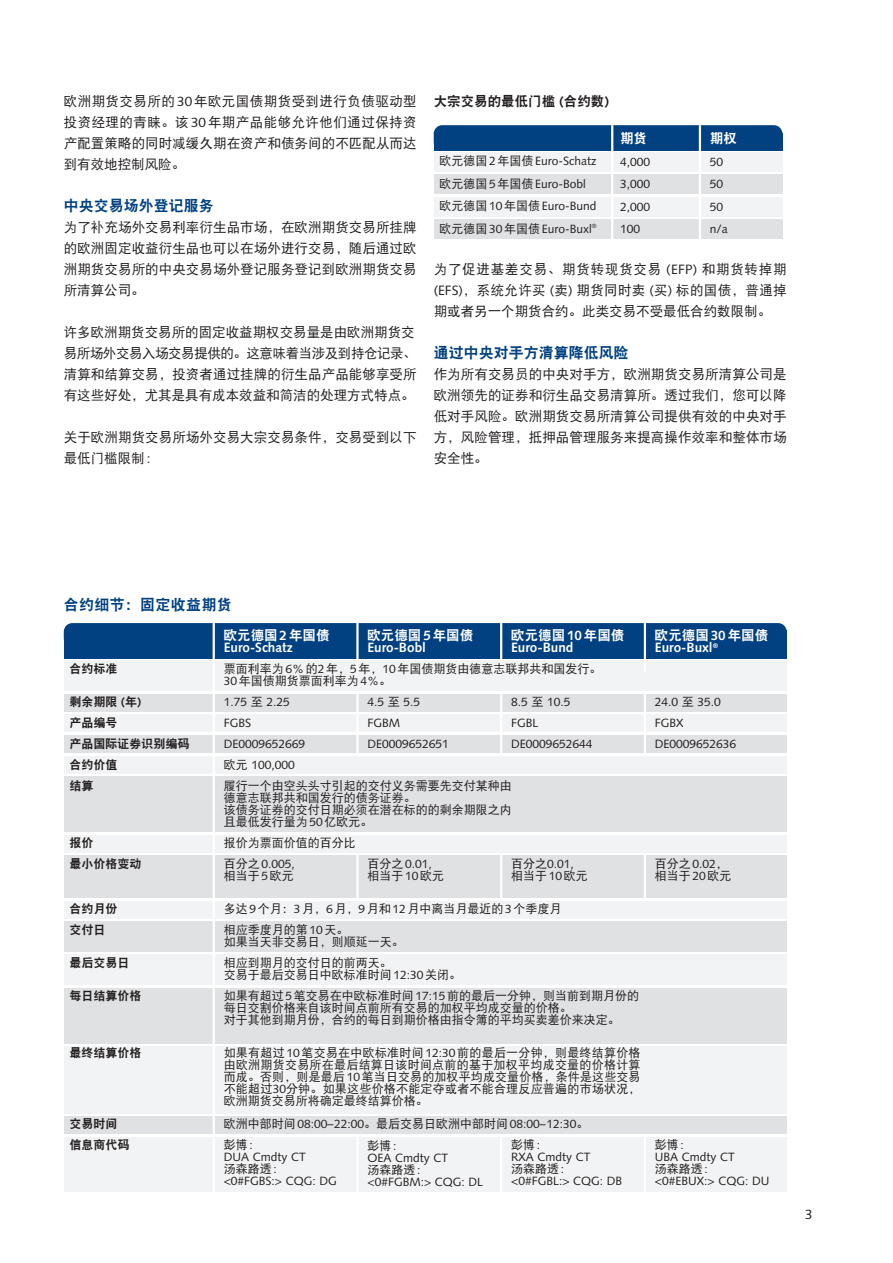
<style>
.page{position:relative;width:893px;height:1263px;background:#fff}
.page>*{position:absolute;margin:0;border:0;box-sizing:border-box;transform-origin:0 0}
.t1{font:15px "DFP Hei W9";color:#014081}
.t2{font:15px "DFP Hei W9";letter-spacing:.02em;color:#014081}
.t3{font:13.5px/21px "DFP Hei W5";letter-spacing:.005em;color:#231f20;text-align:justify}
.t4{font:700 13.5px "Syntax";color:#fff}
.t5{font:13.5px "DFP Hei W9";color:#fff}
.t6{font:13.5px "DFP Hei W9";color:#231f20}
.t7{font:13.5px "Syntax";color:#231f20}
.t8{font:12px/12px "DFP Hei W5";color:#231f20}
.t9{font:12px/22.5px "Syntax";color:#231f20}
.t10{font:12px/21px "DFP Hei W9";color:#231f20}
.s1{font-family:"Syntax"}
.s2{font-family:"Syntax";font-weight:700}
.s3{font-family:"DFP Hei W5"}
</style>
<div class="page">
<div style="left:64px;top:623px;width:723px;height:24px;background:#014081;border-radius:9px"></div>
<div style="left:64px;top:631px;width:723px;height:28px;background:#014081"></div>
<div style="left:64px;top:660px;width:723px;height:31px;background:#f2f3f4"></div>
<div style="left:64px;top:693px;width:723px;height:18px;background:#e0e1e3"></div>
<div style="left:64px;top:714px;width:723px;height:18px;background:#f2f3f4"></div>
<div style="left:64px;top:735px;width:723px;height:18px;background:#e0e1e3"></div>
<div style="left:64px;top:756px;width:723px;height:18px;background:#f2f3f4"></div>
<div style="left:64px;top:776px;width:723px;height:56px;background:#e0e1e3"></div>
<div style="left:64px;top:834px;width:723px;height:18px;background:#f2f3f4"></div>
<div style="left:64px;top:855px;width:723px;height:43px;background:#e0e1e3"></div>
<div style="left:64px;top:901px;width:723px;height:18px;background:#f2f3f4"></div>
<div style="left:64px;top:955px;width:723px;height:30px;background:#f2f3f4"></div>
<div style="left:64px;top:1046px;width:723px;height:68px;background:#f2f3f4"></div>
<div style="left:64px;top:1116px;width:723px;height:18px;background:#e0e1e3"></div>
<div style="left:64px;top:1137px;width:723px;height:55px;background:#f2f3f4"></div>
<div style="left:64px;top:921px;width:723px;height:31px;background:#e0e1e3"></div>
<div style="left:64px;top:988px;width:723px;height:55px;background:#e0e1e3"></div>
<hr style="left:213px;top:622px;width:2px;height:577px;background:#fff">
<hr style="left:356px;top:622px;width:3px;height:50px;background:#fff">
<hr style="left:500px;top:622px;width:2px;height:50px;background:#fff">
<hr style="left:644px;top:622px;width:2px;height:50px;background:#fff">
<hr style="left:356px;top:692px;width:3px;height:63px;background:#fff">
<hr style="left:500px;top:692px;width:2px;height:63px;background:#fff">
<hr style="left:644px;top:692px;width:2px;height:63px;background:#fff">
<hr style="left:356px;top:853px;width:3px;height:45px;background:#fff">
<hr style="left:500px;top:853px;width:2px;height:45px;background:#fff">
<hr style="left:644px;top:853px;width:2px;height:45px;background:#fff">
<hr style="left:356px;top:1135px;width:3px;height:60px;background:#fff">
<hr style="left:500px;top:1135px;width:2px;height:62px;background:#fff">
<hr style="left:644px;top:1135px;width:2px;height:61px;background:#fff">
<div style="left:434px;top:125px;width:348px;height:26px;background:#014081;border-radius:9px"></div>
<div style="left:434px;top:134px;width:348px;height:17px;background:#014081"></div>
<div style="left:434px;top:152px;width:348px;height:20px;background:#f2f3f4"></div>
<div style="left:434px;top:175px;width:348px;height:19px;background:#e0e1e3"></div>
<div style="left:434px;top:197px;width:348px;height:20px;background:#f2f3f4"></div>
<div style="left:434px;top:220px;width:348px;height:19px;background:#e0e1e3"></div>
<hr style="left:699px;top:125px;width:2px;height:117px;background:#fff">
<hr style="left:611px;top:125px;width:2px;height:119px;background:#fff">
<p class="t3" style="left:64px;top:90px;width:354px">欧洲期货交易所的 <span class="s1">30</span>年欧元国债期货受到进行负债驱动型投资经理的青睐。该 <span class="s1">30</span>年期产品能够允许他们通过保持资产配置策略的同时减缓久期在资产和债务间的不匹配从而达到有效地控制风险。</p>
<p class="t1" style="left:64px;top:197px;width:152px">中央交易场外登记服务</p>
<p class="t3" style="left:64px;top:216px;width:354px">为了补充场外交易利率衍生品市场，在欧洲期货交易所挂牌的欧洲固定收益衍生品也可以在场外进行交易，随后通过欧洲期货交易所的中央交易场外登记服务登记到欧洲期货交易所清算公司。</p>
<p class="t3" style="left:64px;top:321px;width:354px;text-align:left">许多欧洲期货交易所的固定收益期权交易量是由欧洲期货交易所场外交易入场交易提供的。这意味着当涉及到持仓记录、清算和结算交易，投资者通过挂牌的衍生品产品能够享受所有这些好处，尤其是具有成本效益和简洁的处理方式特点。</p>
<p class="t3" style="left:64px;top:426px;width:354px">关于欧洲期货交易所场外交易大宗交易条件，交易受到以下最低门槛限制<span class="s1">:</span></p>
<p class="t6" style="left:434px;top:94px;width:177px">大宗交易的最低门槛 <span class="s2">(</span>合约数<span class="s2">)</span></p>
<p class="t9" style="left:439px;top:151px;width:159px"><span class="s3">欧元德国</span>2<span class="s3">年国债</span>Euro-Schatz<span class="s3">欧元德国</span>5<span class="s3">年国债</span>Euro-Bobl<span class="s3">欧元德国</span>10<span class="s3">年国债</span>Euro-Bund<span class="s3">欧元德国</span>30<span class="s3">年国债</span>Euro-Buxl<sup>®</sup></p>
<p class="t5" style="left:620px;top:131px;width:28px">期货</p>
<p class="t9" style="left:620px;top:151px;width:32px;text-align:justify">4,000<br>3,000<br>2,000<br>100</p>
<p class="t5" style="left:710px;top:131px;width:28px">期权</p>
<p class="t9" style="left:710px;top:151px;width:19px">50<br>50<br>50 n/a</p>
<p class="t3" style="left:434px;top:258px;width:354px">为了促进基差交易、期货转现货交易 <span class="s1">(EFP)</span> 和期货转掉期<span class="s1">(EFS)</span>，系统允许买 <span class="s1">(</span>卖<span class="s1">)</span> 期货同时卖 <span class="s1">(</span>买<span class="s1">)</span> 标的国债，普通掉期或者另一个期货合约。此类交易不受最低合约数限制。</p>
<p class="t1" style="left:434px;top:344px;width:196px">通过中央对手方清算降低风险</p>
<p class="t3" style="left:434px;top:363px;width:354px">作为所有交易员的中央对手方，欧洲期货交易所清算公司是欧洲领先的证券和衍生品交易清算所。透过我们，您可以降低对手风险。欧洲期货交易所清算公司提供有效的中央对手方，风险管理，抵押品管理服务来提高操作效率和整体市场安全性。</p>
<p class="t2" style="left:64px;top:596px;width:169px">合约细节：固定收益期货</p>
<p class="t10" style="left:70px;top:658px;width:49px">合约标准</p>
<p class="t10" style="left:70px;top:691px;width:121px">剩余期限 <span class="s2">(</span>年<span class="s2">)<br></span>产品编号<br>产品国际证券识别编码合约价值<br>结算</p>
<p class="t10" style="left:70px;top:832px;width:73px">报价<br>最小价格变动</p>
<p class="t10" style="left:70px;top:898px;width:49px">合约月份交付日</p>
<p class="t10" style="left:70px;top:952px;width:61px">最后交易日</p>
<p class="t10" style="left:70px;top:985px;width:73px">每日结算价格</p>
<p class="t10" style="left:70px;top:1042px;width:73px">最终结算价格</p>
<p class="t10" style="left:70px;top:1113px;width:61px">交易时间信息商代码</p>
<p class="t5" style="left:224px;top:628px;width:107px">欧元德国<span class="s2">2</span>年国债</p>
<p class="t4" style="left:224px;top:642px;width:70px">Euro-Schatz</p>
<p class="t8" style="left:224px;top:663px;width:379px">票面利率为<span class="s1">6%</span>的<span class="s1">2</span>年，<span class="s1">5</span>年，<span class="s1">10</span>年国债期货由德意志联邦共和国发行。<br><span class="s1">30</span>年国债期货票面利率为<span class="s1">4%</span>。</p>
<p class="t9" style="left:224px;top:692px;width:83px;line-height:21px">1.75 <span class="s3">至</span> 2.25<br>FGBS<br>DE0009652669<span class="s3">欧元</span> 100,000</p>
<p class="t8" style="left:224px;top:780px;width:289px">履行一个由空头头寸引起的交付义务需要先交付某种由德意志联邦共和国发行的债务证券。<br>该债务证券的交付日期必须在潜在标的的剩余期限之内且最低发行量为<span class="s1">50</span>亿欧元。</p>
<p class="t8" style="left:224px;top:837px;width:133px">报价为票面价值的百分比</p>
<p class="t9" style="left:224px;top:854px;width:73px"><span class="s3">百分之</span>0.005,</p>
<p class="t8" style="left:224px;top:870px;width:72px">相当于<span class="s1">5</span>欧元</p>
<p class="t8" style="left:224px;top:898px;width:339px;line-height:21px">多达<span class="s1">9</span>个月：<span class="s1">3</span>月，<span class="s1">6</span>月，<span class="s1">9</span>月和<span class="s1">12</span>月中离当月最近的<span class="s1">3</span>个季度月相应季度月的第<span class="s1">10</span>天。</p>
<p class="t8" style="left:224px;top:931px;width:181px;line-height:21px">如果当天非交易日，则顺延一天。相应到期月的交付日的前两天。</p>
<p class="t8" style="left:224px;top:964px;width:417px;line-height:21px">交易于最后交易日中欧标准时间<span class="s1">12:30</span>关闭。<br>如果有超过<span class="s1">5</span>笔交易在中欧标准时间<span class="s1">17:15</span>前的最后一分钟，则当前到期月份的</p>
<p class="t8" style="left:224px;top:1002px;width:397px">每日交割价格来自该时间点前所有交易的加权平均成交量的价格。<br>对于其他到期月份，合约的每日到期价格由指令簿的平均买卖差价来决定。</p>
<p class="t8" style="left:224px;top:1047px;width:418px;text-align:justify">如果有超过<span class="s1">10</span>笔交易在中欧标准时间<span class="s1">12:30</span>前的最后一分钟，则最终结算价格由欧洲期货交易所在最后结算日该时间点前的基于加权平均成交量的价格计算而成。否则，则是最后<span class="s1">10</span>笔当日交易的加权平均成交量价格，条件是这些交易不能超过<span class="s1">30</span>分钟。如果这些价格不能定夺或者不能合理反应普遍的市场状况，欧洲期货交易所将确定最终结算价格。</p>
<p class="t9" style="left:224px;top:1113px;width:366px"><span class="s3">欧洲中部时间</span>08:00–22:00<span class="s3">。最后交易日欧洲中部时间</span>08:00–12:30<span class="s3">。</span></p>
<p class="t8" style="left:224px;top:1138px;width:31px">彭博<span class="s1">:</span></p>
<p class="t9" style="left:224px;top:1146px;width:84px">DUA Cmdty CT</p>
<p class="t8" style="left:224px;top:1162px;width:55px">汤森路透<span class="s1">:</span></p>
<p class="t9" style="left:224px;top:1170px;width:115px">&lt;0#FGBS:&gt; CQG: DG</p>
<p class="t5" style="left:367px;top:628px;width:107px">欧元德国<span class="s2">5</span>年国债</p>
<p class="t4" style="left:367px;top:642px;width:60px">Euro-Bobl</p>
<p class="t5" style="left:511px;top:628px;width:115px">欧元德国<span class="s2">10</span>年国债</p>
<p class="t4" style="left:511px;top:642px;width:64px">Euro-Bund</p>
<p class="t9" style="left:367px;top:692px;width:83px;line-height:21px">4.5 <span class="s3">至</span> 5.5<br>FGBM<br>DE0009652651</p>
<p class="t9" style="left:511px;top:692px;width:83px;line-height:21px">8.5 <span class="s3">至</span> 10.5<br>FGBL<br>DE0009652644</p>
<p class="t9" style="left:367px;top:854px;width:66px"><span class="s3">百分之</span>0.01,</p>
<p class="t8" style="left:367px;top:870px;width:78px">相当于<span class="s1">10</span>欧元</p>
<p class="t9" style="left:511px;top:854px;width:64px"><span class="s3">百分之</span>0.01,</p>
<p class="t8" style="left:511px;top:870px;width:78px">相当于<span class="s1">10</span>欧元</p>
<p class="t8" style="left:511px;top:1138px;width:31px">彭博<span class="s1">:</span></p>
<p class="t9" style="left:511px;top:1146px;width:81px">RXA Cmdty CT</p>
<p class="t8" style="left:511px;top:1162px;width:55px">汤森路透<span class="s1">:</span></p>
<p class="t9" style="left:511px;top:1170px;width:113px">&lt;0#FGBL:&gt; CQG: DB</p>
<p class="t8" style="left:367px;top:1140px;width:31px">彭博<span class="s1">:</span></p>
<p class="t9" style="left:367px;top:1148px;width:82px">OEA Cmdty CT</p>
<p class="t8" style="left:367px;top:1164px;width:55px">汤森路透<span class="s1">:</span></p>
<p class="t9" style="left:367px;top:1172px;width:117px">&lt;0#FGBM:&gt; CQG: DL</p>
<p class="t5" style="left:655px;top:628px;width:115px">欧元德国<span class="s2">30</span>年国债</p>
<p class="t4" style="left:655px;top:642px;width:65px">Euro-Buxl<sup>®</sup></p>
<p class="t9" style="left:655px;top:692px;width:83px;line-height:21px">24.0 <span class="s3">至</span> 35.0<br>FGBX<br>DE0009652636</p>
<p class="t8" style="left:655px;top:858px;width:78px">百分之<span class="s1">0.02</span>，相当于<span class="s1">20</span>欧元</p>
<p class="t8" style="left:655px;top:1138px;width:31px">彭博<span class="s1">:</span></p>
<p class="t9" style="left:655px;top:1146px;width:82px">UBA Cmdty CT</p>
<p class="t8" style="left:655px;top:1162px;width:55px">汤森路透<span class="s1">:</span></p>
<p class="t9" style="left:655px;top:1170px;width:116px">&lt;0#EBUX:&gt; CQG: DU</p>
<p class="t7" style="left:805px;top:1209px;width:9px">3</p>
</div>
